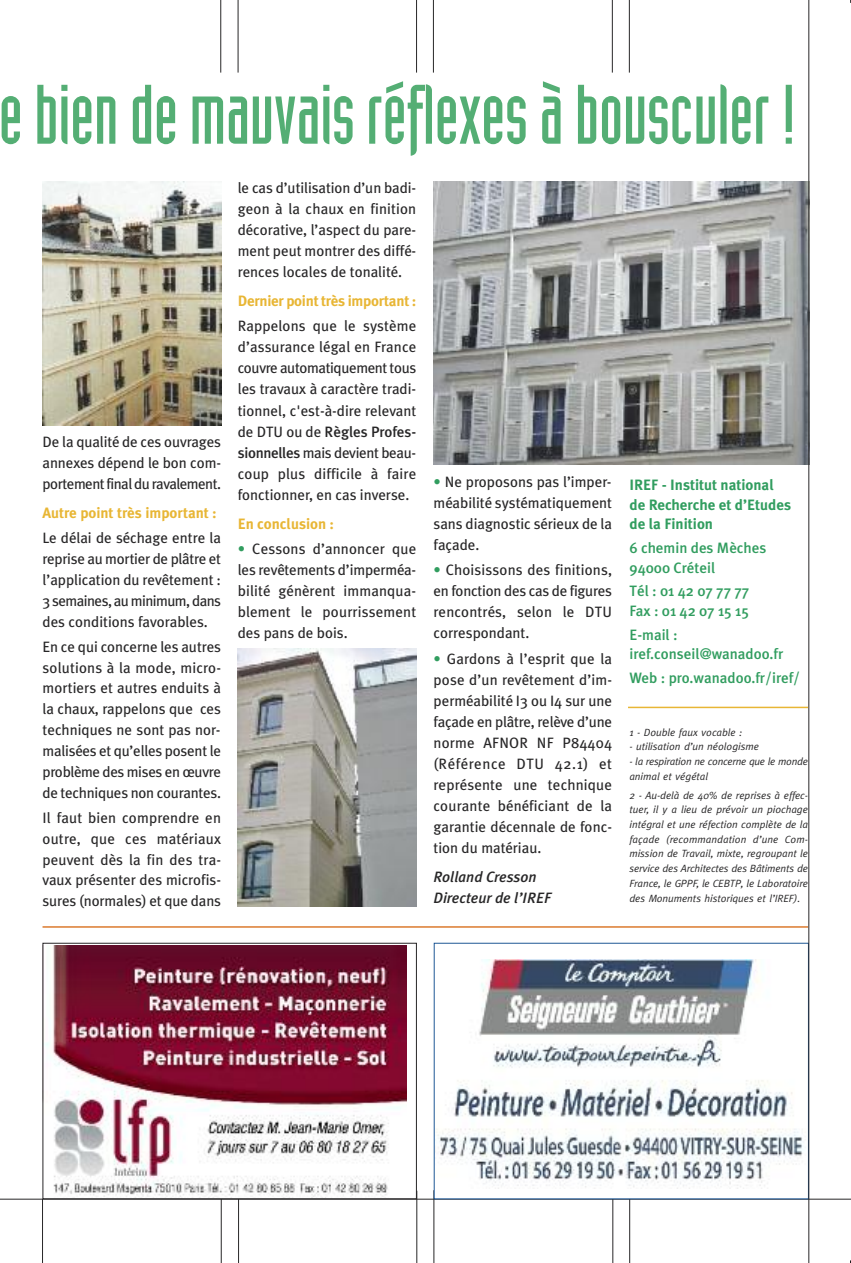
<style>
.page{position:relative;width:851px;height:1263px;background:#fff}
.page>*{position:absolute;margin:0;border:0;box-sizing:border-box;transform-origin:0 0}
.t1{font:82.5px "Industria Solid";letter-spacing:-.005em;color:#54ae74}
.t2{font:15px/21px "Meta Plus";color:#272627;text-align:justify}
.t3{font:500 15px/19.5px "Meta Plus";color:#319d5f}
.t4{font:700 15px "Meta Plus";color:#e8b635}
.t5{font:700 15px/19.5px "Meta Plus";color:#319d5f}
.t6{font:italic 500 15px/21px "Meta Plus";color:#272627}
.t7{font:italic 10.5px/14.7px "Meta";color:#272627;text-align:justify}
.t8{font:italic 10.5px/14.7px "Meta";letter-spacing:-.02em;color:#272627}
.s1{font-weight:500}
.s2{color:#319d5f}
</style>
<div class="page">
<hr style="left:42px;top:1191px;width:1px;height:72px;background:#272627">
<hr style="left:238px;top:1190px;width:1px;height:73px;background:#272627">
<hr style="left:221px;top:1190px;width:1px;height:73px;background:#272627">
<hr style="left:434px;top:1190px;width:1px;height:73px;background:#272627">
<hr style="left:416px;top:1191px;width:1px;height:72px;background:#272627">
<hr style="left:629px;top:1190px;width:1px;height:73px;background:#272627">
<hr style="left:612px;top:1190px;width:1px;height:73px;background:#272627">
<hr style="left:43px;top:926px;width:765px;height:2px;background:#db7a2e">
<img style="left:45px;top:946px;width:361px;height:251px">
<div style="left:43px;top:943px;width:374px;height:256px;border:1px solid #272627"></div>
<hr style="left:0;top:1199px;width:851px;height:1px;background:#272627">
<div style="left:434px;top:944px;width:374px;height:254px;background:#fff"></div>
<img style="left:436px;top:960px;width:368px;height:228px">
<div style="left:434px;top:943px;width:375px;height:256px;border:1px solid #1e5795"></div>
<img style="left:238px;top:648px;width:178px;height:259px">
<img style="left:433px;top:182px;width:375px;height:282px">
<img style="left:43px;top:182px;width:178px;height:243px">
<hr style="left:808px;top:0;width:1px;height:1263px;background:#272627">
<hr style="left:238px;top:0;width:1px;height:73px;background:#272627">
<hr style="left:220px;top:0;width:1px;height:73px;background:#272627">
<hr style="left:433px;top:0;width:1px;height:73px;background:#272627">
<hr style="left:416px;top:0;width:1px;height:73px;background:#272627">
<hr style="left:629px;top:0;width:1px;height:73px;background:#272627">
<hr style="left:612px;top:0;width:1px;height:73px;background:#272627">
<hr style="left:628px;top:707px;width:180px;height:1px;background:#e8b635">
<h1 class="t1" style="left:-1px;top:85px;width:799px">ebiende mauvaisréflexesàbousculer !</h1>
<p class="t2" style="left:43px;top:431px;width:180px">De la qualité de ces ouvrages annexes dépend le bon com&shy;portement final du ravalement.</p>
<p class="t4" style="left:43px;top:504px;width:176px">Autre point très important :</p>
<p class="t2" style="left:43px;top:528px;width:180px">Le délai de séchage entre la reprise au mortier de plâtre et l’application du revêtement :<br>3 semaines, au minimum, dans des conditions favorables.</p>
<p class="t2" style="left:43px;top:636px;width:180px">En ce qui concerne les autres solutions à la mode, micro&shy;mortiers et autres enduits à la chaux, rappelons que ces techniques ne sont pas nor&shy;malisées et qu’elles posent le problème des mises en œuvre de techniques non courantes.</p>
<p class="t2" style="left:43px;top:807px;width:180px">Il faut bien comprendre en outre, que ces matériaux peuvent dès la fin des tra&shy;vaux présenter des microfis&shy;sures (normales) et que dans</p>
<p class="t2" style="left:238px;top:178px;width:180px">le cas d’utilisation d’un badi&shy;geon à la chaux en finition décorative, l’aspect du pare&shy;ment peut montrer des diffé&shy;rences locales de tonalité.</p>
<p class="t4" style="left:238px;top:292px;width:180px">Dernier point très important :</p>
<p class="t2" style="left:238px;top:316px;width:180px">Rappelons que le système d’assurance légal en France couvre automatiquement tous les travaux à caractère tradi&shy;tionnel, c'est-à-dire relevant de DTU ou de <span class="s1">Règles Profes&shy;sionnelles</span> mais devient beau&shy;coup plus difficile à faire fonctionner, en cas inverse.</p>
<p class="t4" style="left:238px;top:515px;width:98px">En conclusion :</p>
<p class="t2" style="left:238px;top:539px;width:180px"><span class="s2">•</span> Cessons d’annoncer que les revêtements d’imperméa&shy;bilité génèrent immanqua&shy;blement le pourrissement des pans de bois.</p>
<p class="t2" style="left:433px;top:471px;width:180px"><span class="s2">•</span> Ne proposons pas l’imper&shy;méabilité systématiquement sans diagnostic sérieux de la façade.</p>
<p class="t2" style="left:433px;top:560px;width:180px"><span class="s2">•</span> Choisissons des finitions, en fonction des cas de figures rencontrés, selon le DTU correspondant.</p>
<p class="t2" style="left:433px;top:648px;width:180px"><span class="s2">•</span> Gardons à l’esprit que la pose d’un revêtement d’im&shy;perméabilité I3 ou I4 sur une façade en plâtre, relève d’une norme AFNOR NF P84404 (Référence DTU 42.1) et représente une technique courante bénéficiant de la garantie décennale de fonc&shy;tion du matériau.</p>
<p class="t6" style="left:433px;top:866px;width:119px">Rolland Cresson<br>Directeur de l’IREF</p>
<p class="t5" style="left:629px;top:475px;width:163px">IREF - Institut national de Recherche et d’Etudes de la Finition</p>
<p class="t3" style="left:629px;top:538px;width:138px">6 chemin des Mèches<br>94000 Créteil</p>
<p class="t3" style="left:629px;top:581px;width:121px">Tél : 01 42 07 77 77<br>Fax : 01 42 07 15 15</p>
<p class="t3" style="left:629px;top:625px;width:155px">E-mail : iref.conseil@wanadoo.fr</p>
<p class="t3" style="left:629px;top:668px;width:172px">Web : pro.wanadoo.fr/iref/</p>
<p class="t7" style="left:629px;top:725px;width:114px">1 - Double faux vocable :</p>
<p class="t7" style="left:629px;top:739px;width:131px">- utilisation d’un néologisme</p>
<p class="t8" style="left:629px;top:754px;width:180px">- la respiration ne concerne que le monde animal et végétal</p>
<p class="t7" style="left:629px;top:788px;width:180px">2 - Au-delà de 40% de reprises à effec&shy;tuer, il y a lieu de prévoir un piochage intégral et une réfection complète de la façade (recommandation d’une Com&shy;mission de Travail, mixte, regroupant le service des Architectes des Bâtiments de France, le GPPF, le CEBTP, le Laboratoire des Monuments historiques et l’IREF).</p>
</div>
